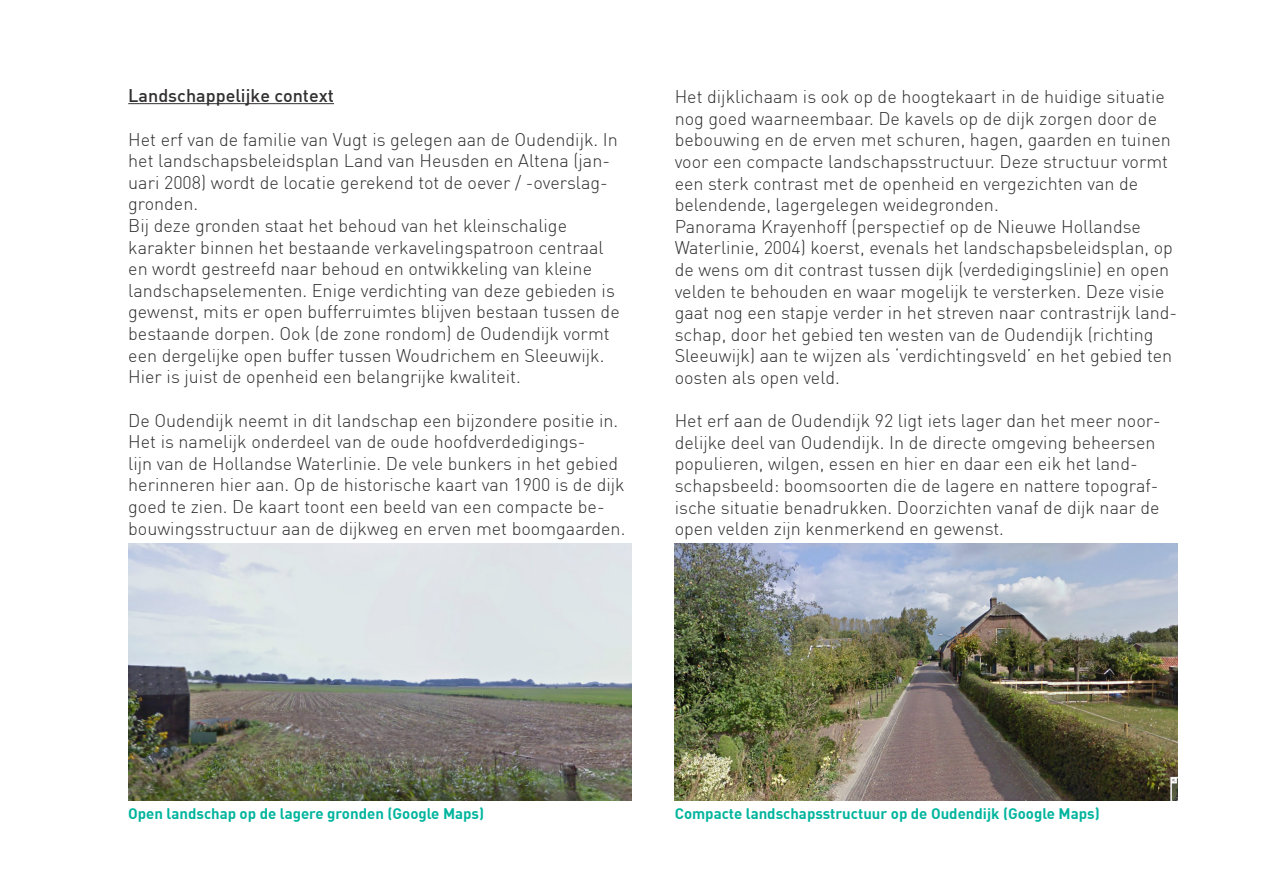
<style>
.page{position:relative;width:1263px;height:893px;background:#fff}
.page>*{position:absolute;margin:0;border:0;box-sizing:border-box;transform-origin:0 0}
.t1{font:300 18px/21.6px "DIN";color:#312f30}
.t2{font:500 18px "DIN";color:#312f30}
.t3{font:700 15px "DIN";color:#00b49d}
</style>
<div class="page">
<hr style="left:128px;top:103px;width:206px;height:1px;background:#312f30">
<img style="left:675px;top:543px;width:503px;height:258px">
<img style="left:128px;top:543px;width:503px;height:258px">
<p class="t2" style="left:128px;top:84px;width:207px">Landschappelijke context</p>
<p class="t1" style="left:128px;top:128px;width:491px">Het erf van de familie van Vugt is gelegen aan de Oudendijk. In het landschapsbeleidsplan Land van Heusden en Altena (jan&shy;uari 2008) wordt de locatie gerekend tot de oever / -overslag&shy;gronden.</p>
<p class="t1" style="left:128px;top:215px;width:493px">Bij deze gronden staat het behoud van het kleinschalige karakter binnen het bestaande verkavelingspatroon centraal en wordt gestreefd naar behoud en ontwikkeling van kleine landschapselementen. Enige verdichting van deze gebieden is gewenst, mits er open bufferruimtes blijven bestaan tussen de bestaande dorpen. Ook (de zone rondom) de Oudendijk vormt een dergelijke open buffer tussen Woudrichem en Sleeuwijk.<br>Hier is juist de openheid een belangrijke kwaliteit.</p>
<p class="t1" style="left:128px;top:409px;width:499px">De Oudendijk neemt in dit landschap een bijzondere positie in.<br>Het is namelijk onderdeel van de oude hoofdverdedigings-<br>lijn van de Hollandse Waterlinie. De vele bunkers in het gebied herinneren hier aan. Op de historische kaart van 1900 is de dijk goed te zien. De kaart toont een beeld van een compacte be&shy;bouwingsstructuur aan de dijkweg en erven met boomgaarden.</p>
<p class="t1" style="left:675px;top:86px;width:498px">Het dijklichaam is ook op de hoogtekaart in de huidige situatie nog goed waarneembaar. De kavels op de dijk zorgen door de bebouwing en de erven met schuren, hagen, gaarden en tuinen voor een compacte landschapsstructuur. Deze structuur vormt een sterk contrast met de openheid en vergezichten van de belendende, lagergelegen weidegronden.</p>
<p class="t1" style="left:675px;top:215px;width:504px">Panorama Krayenhoff (perspectief op de Nieuwe Hollandse Waterlinie, 2004) koerst, evenals het landschapsbeleidsplan, op de wens om dit contrast tussen dijk (verdedigingslinie) en open velden te behouden en waar mogelijk te versterken. Deze visie gaat nog een stapje verder in het streven naar contrastrijk land&shy;schap, door het gebied ten westen van de Oudendijk (richting Sleeuwijk) aan te wijzen als ‘verdichtingsveld’ en het gebied ten oosten als open veld.</p>
<p class="t1" style="left:675px;top:410px;width:488px">Het erf aan de Oudendijk 92 ligt iets lager dan het meer noor&shy;delijke deel van Oudendijk. In de directe omgeving beheersen populieren, wilgen, essen en hier en daar een eik het land&shy;schapsbeeld: boomsoorten die de lagere en nattere topograf&shy;ische situatie benadrukken. Doorzichten vanaf de dijk naar de open velden zijn kenmerkend en gewenst.</p>
<p class="t3" style="left:128px;top:803px;width:357px">Open landschap op de lagere gronden (Google Maps)</p>
<p class="t3" style="left:675px;top:803px;width:427px">Compacte landschapsstructuur op de Oudendijk (Google Maps)</p>
</div>
